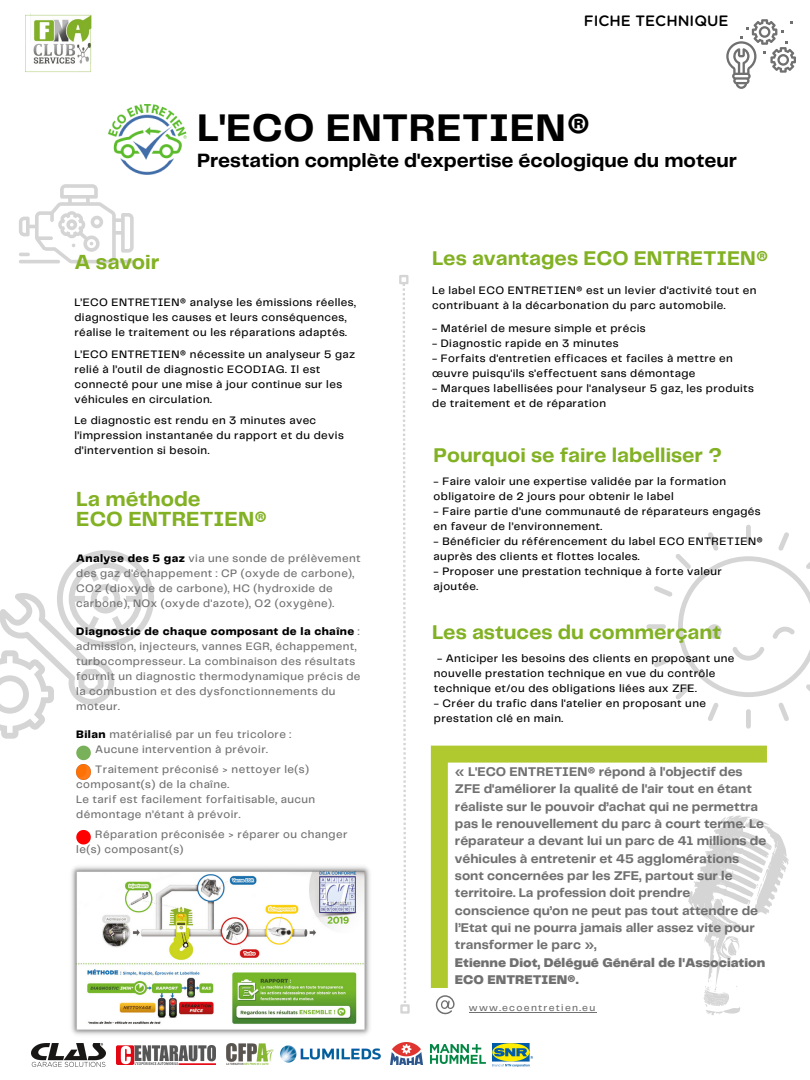
<style>
.page{position:relative;width:810px;height:1080px;background:#fff}
.page>*{position:absolute;margin:0;border:0;box-sizing:border-box;transform-origin:0 0}
.t1{font:700 40px "Telegraf";letter-spacing:.01em;color:#000}
.t2{font:700 21.25px/20.1px "Telegraf";color:#82b123}
.t3{font:700 20.62px "Telegraf";color:#82b123}
.t4{font:700 20px "Telegraf";color:#000}
.t5{font:500 15px "Gotham Rounded";color:#000}
.t6{font:700 13.12px/17.4px "Telegraf";color:#707070}
.t7{font:900 13.12px/17.4px "Telegraf";color:#707070}
.t8{font:500 11.25px/15px "Telegraf";letter-spacing:.035em;color:#000}
.t9{font:500 11.25px/15px "Telegraf";letter-spacing:.035em;color:#707070}
.t10{font:500 10px "Telegraf";letter-spacing:.13em;color:#707070}
.s1{font-weight:800;color:#000}
</style>
<div class="page">
<svg style="left:431px;top:746px;width:336px;height:242px"></svg>
<svg style="left:673px;top:808px;width:116px;height:207px"></svg>
<div style="left:746px;top:525px;width:5px;height:19px;background:#d6d5d5;border-radius:2px"></div>
<div style="left:746px;top:709px;width:5px;height:20px;background:#d6d5d5;border-radius:2px"></div>
<div style="left:646px;top:624px;width:20px;height:5px;background:#d6d5d5;border-radius:2px"></div>
<svg style="left:654px;top:532px;width:156px;height:189px"></svg>
<img style="left:26px;top:14px;width:66px;height:59px">
<svg style="left:403px;top:284px;width:3px;height:719px"></svg>
<div style="left:399px;top:275px;width:10px;height:9px;border:2px solid #d6d5d5"></div>
<div style="left:400px;top:1004px;width:10px;height:10px;border:2px solid #d6d5d5"></div>
<img style="left:31px;top:1043px;width:74px;height:23px">
<img style="left:117px;top:1046px;width:99px;height:18px">
<img style="left:226px;top:1043px;width:44px;height:21px">
<img style="left:270px;top:1045px;width:121px;height:20px">
<img style="left:391px;top:1042px;width:32px;height:22px">
<img style="left:431px;top:1044px;width:55px;height:20px">
<img style="left:493px;top:1043px;width:39px;height:23px">
<svg style="left:19px;top:184px;width:115px;height:79px"></svg>
<svg style="left:726px;top:19px;width:70px;height:70px"></svg>
<svg style="left:0;top:550px;width:154px;height:189px"></svg>
<svg style="left:76px;top:830px;width:15px;height:14px"></svg>
<svg style="left:76px;top:746px;width:15px;height:14px"></svg>
<img style="left:76px;top:765px;width:15px;height:14px">
<img style="left:108px;top:104px;width:79px;height:71px">
<img style="left:71px;top:866px;width:299px;height:169px">
<svg style="left:436px;top:995px;width:19px;height:20px"></svg>
<hr style="left:469px;top:1012px;width:128px;height:1px;background:#707070">
<h3 class="t5" style="left:584px;top:14px;width:146px">FICHE TECHNIQUE</h3>
<h1 class="t1" style="left:197px;top:111px;width:395px">L'ECO ENTRETIEN®</h1>
<h3 class="t4" style="left:197px;top:152px;width:542px">Prestation complète d'expertise écologique du moteur</h3>
<h2 class="t2" style="left:74px;top:253px;width:87px">A savoir</h2>
<p class="t8" style="left:74px;top:295px;width:283px">L’ECO ENTRETIEN® analyse les émissions réelles, diagnostique les causes et leurs conséquences, réalise le traitement ou les réparations adaptés.</p>
<p class="t8" style="left:74px;top:347px;width:282px">L’ECO ENTRETIEN® nécessite un analyseur 5 gaz relié à l’outil de diagnostic ECODIAG. Il est connecté pour une mise à jour continue sur les véhicules en circulation.</p>
<p class="t8" style="left:74px;top:414px;width:271px">Le diagnostic est rendu en 3 minutes avec l’impression instantanée du rapport et du devis d’intervention si besoin.</p>
<h2 class="t2" style="left:76px;top:490px;width:192px">La méthode<br>ECO ENTRETIEN®</h2>
<p class="t9" style="left:76px;top:552px;width:286px"><span class="s1">Analyse des 5 gaz</span> via une sonde de prélèvement des gaz d'échappement : CP (oxyde de carbone), CO2 (dioxyde de carbone), HC (hydroxide de carbone), NOx (oxyde d'azote), O2 (oxygène).</p>
<p class="t9" style="left:76px;top:625px;width:286px"><span class="s1">Diagnostic de chaque composant de la chaîne</span> : admission, injecteurs, vannes EGR, échappement, turbocompresseur. La combinaison des résultats fournit un diagnostic thermodynamique précis de la combustion et des dysfonctionnements du moteur.</p>
<p class="t9" style="left:76px;top:728px;width:216px;text-align:center"><span class="s1">Bilan</span> matérialisé par un feu tricolore :<br>Aucune intervention à prévoir.</p>
<p class="t9" style="left:76px;top:763px;width:240px;text-indent:19px">Traitement préconisé &gt; nettoyer le(s) composant(s) de la chaîne.<br>Le tarif est facilement forfaitisable, aucun démontage n’étant à prévoir.</p>
<p class="t9" style="left:76px;top:828px;width:273px;text-indent:19px">Réparation préconisée &gt; réparer ou changer le(s) composant(s)</p>
<h3 class="t3" style="left:432px;top:250px;width:338px">Les avantages ECO ENTRETIEN®</h3>
<p class="t8" style="left:432px;top:284px;width:326px">Le label ECO ENTRETIEN® est un levier d'activité tout en contribuant à la décarbonation du parc automobile.</p>
<p class="t8" style="left:432px;top:321px;width:215px">- Matériel de mesure simple et précis</p>
<p class="t8" style="left:432px;top:336px;width:188px">- Diagnostic rapide en 3 minutes</p>
<p class="t8" style="left:432px;top:351px;width:302px">- Forfaits d'entretien efficaces et faciles à mettre en œuvre puisqu'ils s'effectuent sans démontage</p>
<p class="t8" style="left:432px;top:381px;width:323px">- Marques labellisées pour l'analyseur 5 gaz, les produits de traitement et de réparation</p>
<h3 class="t3" style="left:434px;top:447px;width:290px">Pourquoi se faire labelliser ?</h3>
<p class="t8" style="left:434px;top:474px;width:294px">- Faire valoir une expertise validée par la formation obligatoire de 2 jours pour obtenir le label</p>
<p class="t8" style="left:434px;top:504px;width:329px">- Faire partie d’une communauté de réparateurs engagés en faveur de l’environnement.</p>
<p class="t8" style="left:434px;top:534px;width:331px">- Bénéficier du référencement du label ECO ENTRETIEN® auprès des clients et flottes locales.</p>
<p class="t8" style="left:434px;top:564px;width:290px">- Proposer une prestation technique à forte valeur ajoutée.</p>
<h3 class="t3" style="left:432px;top:623px;width:290px">Les astuces du commerçant</h3>
<p class="t8" style="left:434px;top:651px;width:302px">- Anticiper les besoins des clients en proposant une nouvelle prestation technique en vue du contrôle technique et/ou des obligations liées aux ZFE.</p>
<p class="t8" style="left:434px;top:696px;width:274px">- Créer du trafic dans l'atelier en proposant une prestation clé en main.</p>
<p class="t6" style="left:455px;top:764px;width:313px">« L'ECO ENTRETIEN® répond à l'objectif des ZFE d'améliorer la qualité de l'air tout en étant réaliste sur le pouvoir d’achat qui ne permettra pas le renouvellement du parc à court terme. Le réparateur a devant lui un parc de 41 millions de véhicules à entretenir et 45 agglomérations sont concernées par les ZFE, partout sur le territoire. La profession doit prendre conscience qu’on ne peut pas tout attendre de l’Etat qui ne pourra jamais aller assez vite pour transformer le parc »,</p>
<p class="t7" style="left:455px;top:954px;width:312px">Etienne Diot, Délégué Général de l'Association<br>ECO ENTRETIEN®.</p>
<p class="t10" style="left:469px;top:1003px;width:128px">www.ecoentretien.eu</p>
</div>
